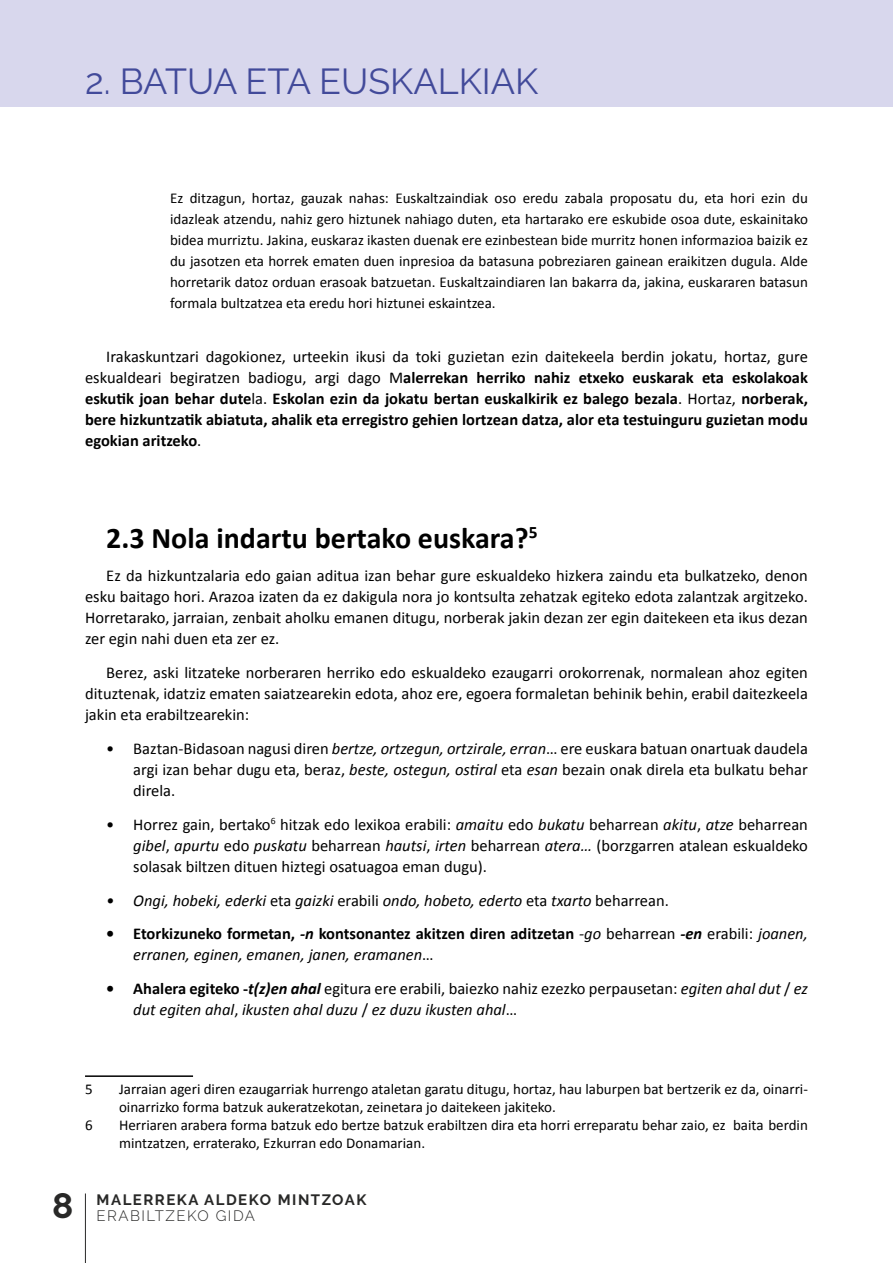
<style>
.page{position:relative;width:893px;height:1263px;background:#fff}
.page>*{position:absolute;margin:0;border:0;box-sizing:border-box;transform-origin:0 0}
.t1{font:36px "Raleway";color:#424a9a}
.t2{font:700 35.25px "Raleway";color:#282827}
.t3{font:700 30px "Calibri";color:#000}
.t4{font:16.5px/21px "Calibri";color:#000;text-align:justify}
.t5{font:700 16.5px/21px "Calibri";color:#000;text-align:justify}
.t6{font:italic 16.5px/21px "Calibri";color:#000}
.t7{font:15px/21px "Calibri";color:#000}
.t8{font:700 15px "Raleway";letter-spacing:.1em;color:#282827}
.t9{font:300 15px "Raleway";letter-spacing:.1em;color:#282827}
.s1{font-weight:400}
.s2{font-style:italic}
.s3{font-style:normal}
.s4{font-weight:400;font-style:italic}
.s5{font-weight:700;font-style:normal}
.s6{font-weight:700}
</style>
<div class="page">
<hr style="left:85px;top:1075px;width:108px;height:2px;background:#000">
<div style="left:0;top:0;width:893px;height:106px;background:#d8d7ed"></div>
<hr style="left:85px;top:1193px;width:1px;height:70px;background:#282827">
<h1 class="t1" style="left:85px;top:60px;width:455px">2. BATUA ETA EUSKALKIAK</h1>
<p class="t7" style="left:170px;top:187px;width:639px;text-align:justify">Ez ditzagun, hortaz, gauzak nahas: Euskaltzaindiak oso eredu zabala proposatu du, eta hori ezin du idazleak atzendu, nahiz gero hiztunek nahiago duten, eta hartarako ere eskubide osoa dute, eskainitako bidea murriztu. Jakina, euskaraz ikasten duenak ere ezinbestean bide murritz honen informazioa baizik ez du jasotzen eta horrek ematen duen inpresioa da batasuna pobreziaren gainean eraikitzen dugula. Alde horretarik datoz orduan erasoak batzuetan. Euskaltzaindiaren lan bakarra da, jakina, euskararen batasun formala bultzatzea eta eredu hori hiztunei eskaintzea.</p>
<p class="t5" style="left:85px;top:346px;width:724px;text-indent:21px"><span class="s1">Irakaskuntzari dagokionez, urteekin ikusi da toki guzietan ezin daitekeela berdin jokatu, hortaz, gure eskualdeari begiratzen badiogu, argi dago M</span>alerrekan herriko nahiz etxeko euskarak eta eskolakoak eskutik joan behar dute<span class="s1">la.</span> Eskolan ezin da jokatu bertan euskalkirik ez balego bezala<span class="s1">. Hortaz,</span> norberak, bere hizkuntzatik abiatuta, ahalik eta erregistro gehien lortzean datza, alor eta testuinguru guzietan modu egokian aritzeko<span class="s1">.</span></p>
<h3 class="t3" style="left:106px;top:518px;width:433px">2.3 Nola indartu bertako euskara?<sup>5</sup></h3>
<p class="t4" style="left:85px;top:565px;width:724px;text-indent:21px">Ez da hizkuntzalaria edo gaian aditua izan behar gure eskualdeko hizkera zaindu eta bulkatzeko, denon esku baitago hori. Arazoa izaten da ez dakigula nora jo kontsulta zehatzak egiteko edota zalantzak argitzeko.<br>Horretarako, jarraian, zenbait aholku emanen ditugu, norberak jakin dezan zer egin daitekeen eta ikus dezan zer egin nahi duen eta zer ez.</p>
<p class="t4" style="left:85px;top:662px;width:724px;text-indent:21px">Berez, aski litzateke norberaren herriko edo eskualdeko ezaugarri orokorrenak, normalean ahoz egiten dituztenak, idatziz ematen saiatzearekin edota, ahoz ere, egoera formaletan behinik behin, erabil daitezkeela jakin eta erabiltzearekin:</p>
<p class="t4" style="left:133px;top:738px;width:676px;text-indent:-27px">• Baztan-Bidasoan nagusi diren <span class="s2">bertze, ortzegun, ortzirale, erran</span>… ere euskara batuan onartuak daudela argi izan behar dugu eta, beraz, <span class="s2">beste, ostegun, ostiral</span> eta <span class="s2">esan</span> bezain onak direla eta bulkatu behar direla.</p>
<p class="t4" style="left:133px;top:814px;width:676px;text-indent:-27px">• Horrez gain, bertako<sup>6</sup> hitzak edo lexikoa erabili: <span class="s2">amaitu</span> edo <span class="s2">bukatu</span> beharrean <span class="s2">akitu</span>, <span class="s2">atze</span> beharrean <span class="s2">gibel</span>, <span class="s2">apurtu</span> edo <span class="s2">puskatu</span> beharrean <span class="s2">hautsi</span>, <span class="s2">irten</span> beharrean <span class="s2">atera…</span> (borzgarren atalean eskualdeko solasak biltzen dituen hiztegi osatuagoa eman dugu).</p>
<p class="t6" style="left:106px;top:889px;width:564px">• Ongi, hobeki, ederki <span class="s3">eta</span> gaizki <span class="s3">erabili</span> ondo, hobeto, ederto <span class="s3">eta</span> txarto <span class="s3">beharrean.</span></p>
<p class="t5" style="left:133px;top:923px;width:676px;text-indent:-27px">• Etorkizuneko formetan, <span class="s2">-n</span> kontsonantez akitzen diren aditzetan <span class="s4">-go</span> <span class="s1">beharrean</span> <span class="s2">-en</span> <span class="s1">erabili:</span> <span class="s4">joanen, erranen, eginen, emanen, janen, eramanen</span><span class="s1">…</span></p>
<p class="t6" style="left:133px;top:977px;width:676px;text-indent:-27px"><span class="s5">• Ahalera egiteko -</span><span class="s6">t(z)en ahal</span> <span class="s3">egitura ere erabili, baiezko nahiz ezezko perpausetan:</span> egiten ahal dut <span class="s3">/</span> ez dut egiten ahal<span class="s3">,</span> ikusten ahal duzu <span class="s3">/</span> ez duzu ikusten ahal<span class="s3">…</span></p>
<p class="t7" style="left:85px;top:1079px;width:9px">5</p>
<p class="t7" style="left:119px;top:1080px;width:690px;line-height:18px">Jarraian ageri diren ezaugarriak hurrengo ataletan garatu ditugu, hortaz, hau laburpen bat bertzerik ez da, oinarri&shy;oinarrizko forma batzuk aukeratzekotan, zeinetara jo daitekeen jakiteko.</p>
<p class="t7" style="left:85px;top:1115px;width:9px">6</p>
<p class="t7" style="left:119px;top:1116px;width:690px;line-height:18px">Herriaren arabera forma batzuk edo bertze batzuk erabiltzen dira eta horri erreparatu behar zaio, ez baita berdin mintzatzen, erraterako, Ezkurran edo Donamarian.</p>
<h2 class="t2" style="left:52px;top:1185px;width:23px">8</h2>
<p class="t8" style="left:97px;top:1191px;width:271px">MALERREKA ALDEKO MINTZOAK</p>
<p class="t9" style="left:97px;top:1207px;width:160px">ERABILTZEKO GIDA</p>
</div>
